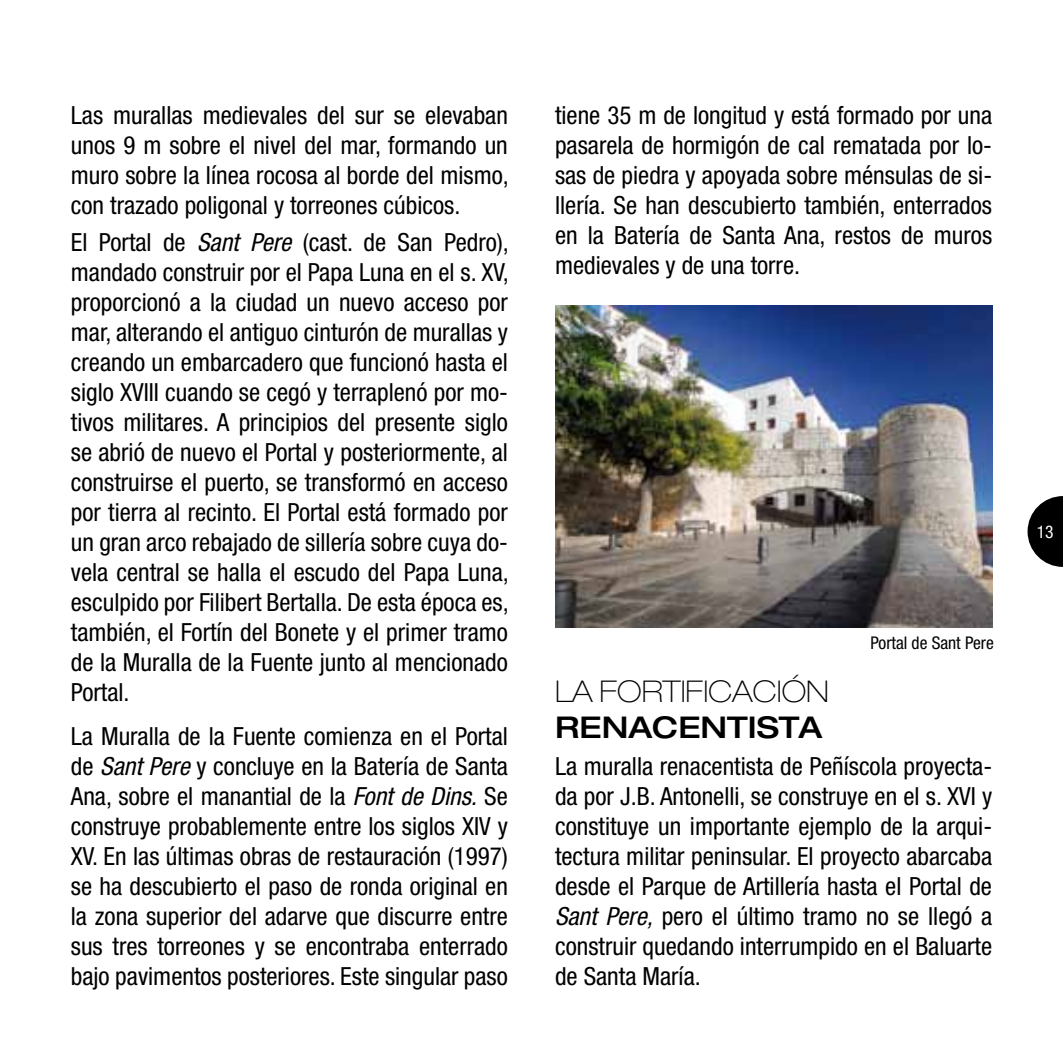
<style>
.page{position:relative;width:1063px;height:1063px;background:#fff}
.page>*{position:absolute;margin:0;border:0;box-sizing:border-box;transform-origin:0 0}
.t1{font:100 expanded 30px "Helvetica Neue LT Pro";color:#000}
.t2{font:500 expanded 30px "Helvetica Neue LT Pro";color:#000}
.t3{font:condensed 25px/30px "Helvetica Neue LT Std";color:#000;text-align:justify}
.t4{font:condensed 17.5px "Helvetica Neue LT Std";color:#000}
.t5{font:condensed 17.5px "Helvetica Neue LT Std";color:#fff}
.s1{font-style:italic}
</style>
<div class="page">
<svg style="left:1028px;top:496px;width:35px;height:71px"></svg>
<img style="left:555px;top:305px;width:437px;height:323px">
<p class="t3" style="left:71px;top:100px;width:439px">Las murallas medievales del sur se elevaban unos 9 m sobre el nivel del mar, formando un muro sobre la línea rocosa al borde del mismo, con trazado poligonal y torreones cúbicos.</p>
<p class="t3" style="left:71px;top:227px;width:440px">El Portal de <span class="s1">Sant Pere</span> (cast. de San Pedro), mandado construir por el Papa Luna en el s. XV, proporcionó a la ciudad un nuevo acceso por mar, alterando el antiguo cinturón de murallas y creando un embarcadero que funcionó hasta el siglo XVIII cuando se cegó y terraplenó por mo&shy;tivos militares. A principios del presente siglo se abrió de nuevo el Portal y posteriormente, al construirse el puerto, se transformó en acceso por tierra al recinto. El Portal está formado por un gran arco rebajado de sillería sobre cuya do&shy;vela central se halla el escudo del Papa Luna, esculpido por Filibert Bertalla. De esta época es, también, el Fortín del Bonete y el primer tramo de la Muralla de la Fuente junto al mencionado Portal.</p>
<p class="t3" style="left:71px;top:721px;width:439px">La Muralla de la Fuente comienza en el Portal de <span class="s1">Sant Pere</span> y concluye en la Batería de Santa Ana, sobre el manantial de la <span class="s1">Font de Dins.</span> Se construye probablemente entre los siglos XIV y XV. En las últimas obras de restauración (1997) se ha descubierto el paso de ronda original en la zona superior del adarve que discurre entre sus tres torreones y se encontraba enterrado bajo pavimentos posteriores. Este singular paso</p>
<p class="t3" style="left:555px;top:100px;width:439px">tiene 35 m de longitud y está formado por una pasarela de hormigón de cal rematada por lo&shy;sas de piedra y apoyada sobre ménsulas de si&shy;llería. Se han descubierto también, enterrados en la Batería de Santa Ana, restos de muros medievales y de una torre.</p>
<p class="t4" style="left:870px;top:633px;width:125px">Portal de Sant Pere</p>
<p class="t1" style="left:555px;top:673px;width:275px">LA FORTIFICACIÓN</p>
<p class="t2" style="left:555px;top:708px;width:24px">RENACENTISTA</p>
<p class="t3" style="left:555px;top:751px;width:439px">La muralla renacentista de Peñíscola proyecta&shy;da por J.B. Antonelli, se construye en el s. XVI y constituye un importante ejemplo de la arqui&shy;tectura militar peninsular. El proyecto abarcaba desde el Parque de Artillería hasta el Portal de <span class="s1">Sant Pere,</span> pero el último tramo no se llegó a construir quedando interrumpido en el Baluarte de Santa María.</p>
<p class="t5" style="left:1037px;top:521px;width:18px">13</p>
</div>
